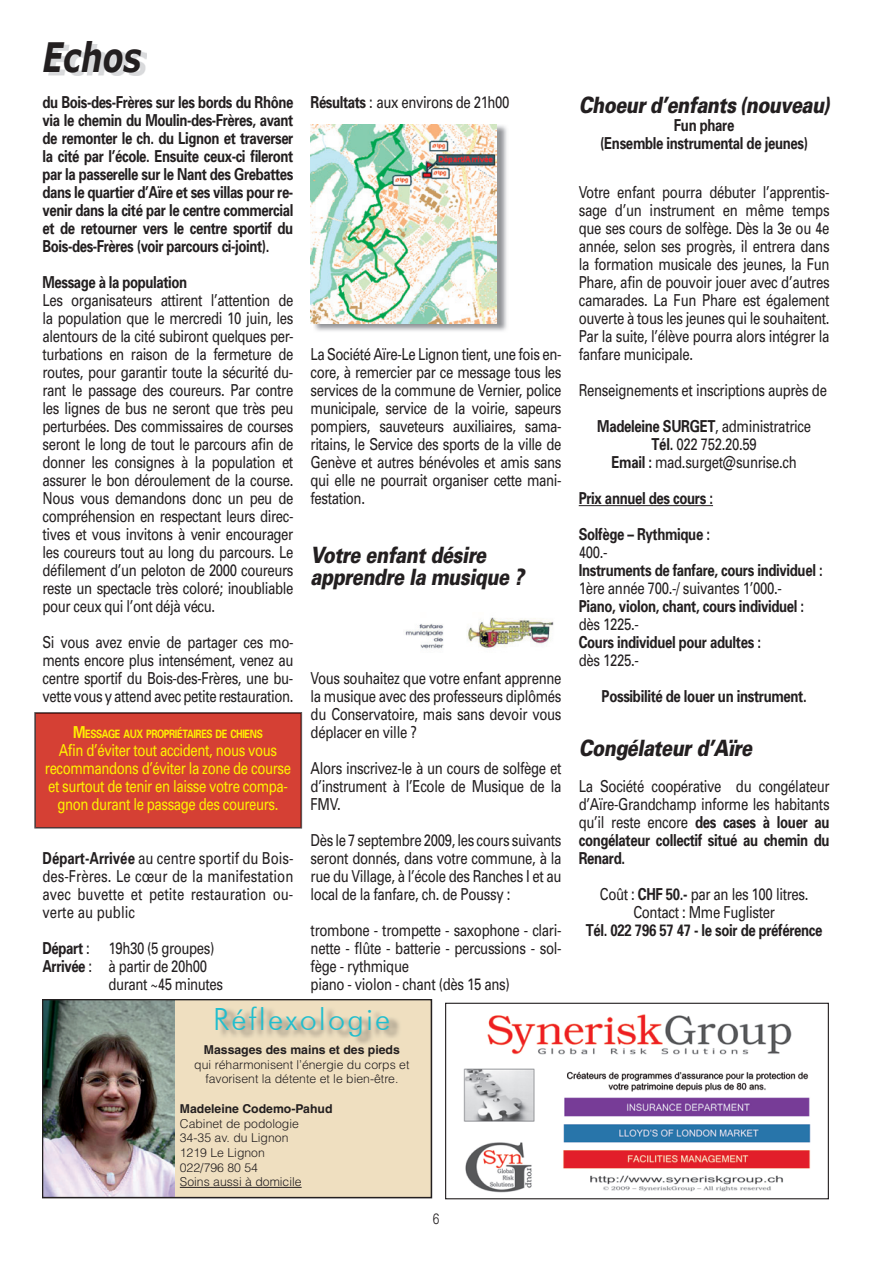
<style>
.page{position:relative;width:893px;height:1263px;background:#fff}
.page>*{position:absolute;margin:0;border:0;box-sizing:border-box;transform-origin:0 0}
.t1{font:italic 700 40.5px "Verdana";color:#231f20;scale:.75 1}
.t2{font:300 30.6px "Futura BT";letter-spacing:.07em;color:#21bece}
.t3{font:italic 900 22.5px/22.5px "Univers";letter-spacing:-.025em;color:#231f20;scale:.8 1}
.t4{font:16.5px/18px "Univers";letter-spacing:-.025em;color:#231f20;text-align:justify;scale:.8 1}
.t5{font:700 16.5px/18px "Univers";letter-spacing:-.025em;color:#231f20;text-align:justify;scale:.8 1}
.t6{font:16.5px/18px "Univers";letter-spacing:-.03em;color:#fff101;text-align:center;scale:.8 1}
.t7{font:300 15px "Univers";color:#231f20;scale:.8 1}
.t8{font:300 12.3px/14.7px "Helvetica";color:#231f20;text-align:center}
.t9{font:700 12.3px "Helvetica";color:#231f20}
.t10{font:700 11.55px "Univers";letter-spacing:-.045em;color:#fff101;scale:.8 1}
.s1{font-size:16.5px}
.s2{font-weight:700}
</style>
<div class="page">
<div style="left:34px;top:712px;width:268px;height:116px;background:#d54034"></div>
<hr style="left:579px;top:505px;width:134px;height:1px;background:#231f20">
<img style="left:49px;top:44px;width:98px;height:32px">
<div style="left:43px;top:999px;width:389px;height:199px;background:#efdfc0"></div>
<img style="left:46px;top:1002px;width:128px;height:193px">
<div style="left:43px;top:999px;width:389px;height:199px;border:2px solid #231f20"></div>
<hr style="left:180px;top:1187px;width:122px;height:1px;background:#231f20">
<img style="left:220px;top:1008px;width:180px;height:36px">
<img style="left:270px;top:1045px;width:123px;height:1px">
<img style="left:313px;top:124px;width:194px;height:207px">
<img style="left:311px;top:125px;width:185px;height:199px">
<img style="left:463px;top:1014px;width:348px;height:179px">
<div style="left:445px;top:1003px;width:384px;height:196px;border:1px solid #231f20"></div>
<img style="left:405px;top:617px;width:149px;height:32px">
<h1 class="t1" style="left:43px;top:32px;width:134px">Echos</h1>
<p class="t5" style="left:43px;top:93px;width:315px">du Bois-des-Frères sur les bords du Rhône via le chemin du Moulin-des-Frères, avant de remonter le ch. du Lignon et traverser la cité par l’école. Ensuite ceux-ci fileront par la passerelle sur le Nant des Grebattes dans le quartier d’Aïre et ses villas pour re&shy;venir dans la cité par le centre commercial et de retourner vers le centre sportif du Bois-des-Frères (voir parcours ci-joint).</p>
<p class="t5" style="left:43px;top:273px;width:182px">Message à la population</p>
<p class="t4" style="left:43px;top:291px;width:315px">Les organisateurs attirent l’attention de la population que le mercredi 10 juin, les alentours de la cité subiront quelques per&shy;turbations en raison de la fermeture de routes, pour garantir toute la sécurité du&shy;rant le passage des coureurs. Par contre les lignes de bus ne seront que très peu perturbées. Des commissaires de courses seront le long de tout le parcours afin de donner les consignes à la population et assurer le bon déroulement de la course.<br>Nous vous demandons donc un peu de compréhension en respectant leurs direc&shy;tives et vous invitons à venir encourager les coureurs tout au long du parcours. Le défilement d’un peloton de 2000 coureurs reste un spectacle très coloré; inoubliable pour ceux qui l’ont déjà vécu.</p>
<p class="t4" style="left:43px;top:633px;width:315px">Si vous avez envie de partager ces mo&shy;ments encore plus intensément, venez au centre sportif du Bois-des-Frères, une bu&shy;vette vous y attend avec petite restauration.</p>
<p class="t10" style="left:73px;top:726px;width:239px"><span class="s1">M</span>ESSAGE AUX PROPRIÉTAIRES DE CHIENS</p>
<p class="t6" style="left:45px;top:741px;width:309px">Afin d’éviter tout accident, nous vous recommandons d’éviter la zone de course et surtout de tenir en laisse votre compa&shy;gnon durant le passage des coureurs.</p>
<p class="t4" style="left:43px;top:849px;width:315px"><span class="s2">Départ-Arrivée</span> au centre sportif du Bois&shy;des-Frères. Le cœur de la manifestation avec buvette et petite restauration ou&shy;verte au public</p>
<p class="t4" style="left:43px;top:939px;width:216px"><span class="s2">Départ</span> : 19h30 (5 groupes)</p>
<p class="t4" style="left:43px;top:957px;width:207px"><span class="s2">Arrivée</span> : à partir de 20h00</p>
<p class="t4" style="left:109px;top:975px;width:145px">durant ~45 minutes</p>
<p class="t4" style="left:311px;top:93px;width:250px"><span class="s2">Résultats</span> : aux environs de 21h00</p>
<p class="t4" style="left:311px;top:345px;width:315px">La Société Aïre-Le Lignon tient, une fois en&shy;core, à remercier par ce message tous les services de la commune de Vernier, police municipale, service de la voirie, sapeurs pompiers, sauveteurs auxiliaires, sama&shy;ritains, le Service des sports de la ville de Genève et autres bénévoles et amis sans qui elle ne pourrait organiser cette mani&shy;festation.</p>
<h3 class="t3" style="left:311px;top:543px;width:271px">Votre enfant désire apprendre la musique ?</h3>
<p class="t4" style="left:311px;top:669px;width:315px">Vous souhaitez que votre enfant apprenne la musique avec des professeurs diplômés du Conservatoire, mais sans devoir vous déplacer en ville ?</p>
<p class="t4" style="left:311px;top:759px;width:315px">Alors inscrivez-le à un cours de solfège et d’instrument à l’Ecole de Musique de la FMV.</p>
<p class="t4" style="left:311px;top:831px;width:315px">Dès le 7 septembre 2009, les cours suivants seront donnés, dans votre commune, à la rue du Village, à l’école des Ranches I et au local de la fanfare, ch. de Poussy :</p>
<p class="t4" style="left:311px;top:921px;width:315px;text-align:left">trombone - trompette - saxophone - clari&shy;nette - flûte - batterie - percussions - sol&shy;fège - rythmique<br>piano - violon - chant (dès 15 ans)</p>
<h2 class="t2" style="left:213px;top:1000px;width:179px">Réflexologie</h2>
<p class="t9" style="left:204px;top:1042px;width:197px">Massages des mains et des pieds</p>
<p class="t8" style="left:194px;top:1057px;width:217px">qui réharmonisent l’énergie du corps et favorisent la détente et le bien-être.</p>
<p class="t9" style="left:180px;top:1101px;width:154px">Madeleine Codemo-Pahud</p>
<p class="t8" style="left:180px;top:1115px;width:123px;text-align:left">Cabinet de podologie<br>34-35 av. du Lignon<br>1219 Le Lignon<br>022/796 80 54<br>Soins aussi à domicile</p>
<p class="t7" style="left:433px;top:1210px;width:10px">6</p>
<h3 class="t3" style="left:579px;top:93px;width:316px">Choeur d’enfants (nouveau)</h3>
<p class="t5" style="left:600px;top:115px;width:262px;text-align:center">Fun phare<br>(Ensemble instrumental de jeunes)</p>
<p class="t4" style="left:579px;top:183px;width:315px">Votre enfant pourra débuter l’apprentis&shy;sage d’un instrument en même temps que ses cours de solfège. Dès la 3e ou 4e année, selon ses progrès, il entrera dans la formation musicale des jeunes, la Fun Phare, afin de pouvoir jouer avec d’autres camarades. La Fun Phare est également ouverte à tous les jeunes qui le souhaitent.<br>Par la suite, l’élève pourra alors intégrer la fanfare municipale.</p>
<p class="t4" style="left:579px;top:372px;width:312px;line-height:36px;text-align:center">Renseignements et inscriptions auprès de<br><span class="s2">Madeleine SURGET</span>, administratrice</p>
<p class="t4" style="left:611px;top:435px;width:233px;text-align:center"><span class="s2">Tél.</span> 022 752.20.59<br><span class="s2">Email :</span> mad.surget@sunrise.ch</p>
<p class="t5" style="left:579px;top:480px;width:169px;line-height:36px">Prix annuel des cours :<br>Solfège – Rythmique :</p>
<p class="t4" style="left:579px;top:543px;width:37px">400.-</p>
<p class="t5" style="left:579px;top:561px;width:306px">Instruments de fanfare, cours individuel :</p>
<p class="t4" style="left:579px;top:579px;width:255px">1ère année 700.-/ suivantes 1’000.-</p>
<p class="t5" style="left:579px;top:597px;width:283px">Piano, violon, chant, cours individuel :</p>
<p class="t4" style="left:579px;top:615px;width:77px">dès 1225.-</p>
<p class="t5" style="left:579px;top:633px;width:229px">Cours individuel pour adultes :</p>
<p class="t4" style="left:579px;top:651px;width:77px">dès 1225.-</p>
<p class="t5" style="left:602px;top:687px;width:258px">Possibilité de louer un instrument.</p>
<h3 class="t3" style="left:579px;top:736px;width:218px">Congélateur d’Aïre</h3>
<p class="t4" style="left:579px;top:777px;width:315px">La Société coopérative du congélateur d’Aïre-Grandchamp informe les habitants qu’il reste encore <span class="s2">des cases à louer au congélateur collectif situé au chemin du Renard.</span></p>
<p class="t4" style="left:600px;top:885px;width:262px;text-align:center">Coût : <span class="s2">CHF 50.-</span> par an les 100 litres.<br>Contact : Mme Fuglister</p>
<p class="t5" style="left:586px;top:921px;width:297px">Tél. 022 796 57 47 - le soir de préférence</p>
</div>
